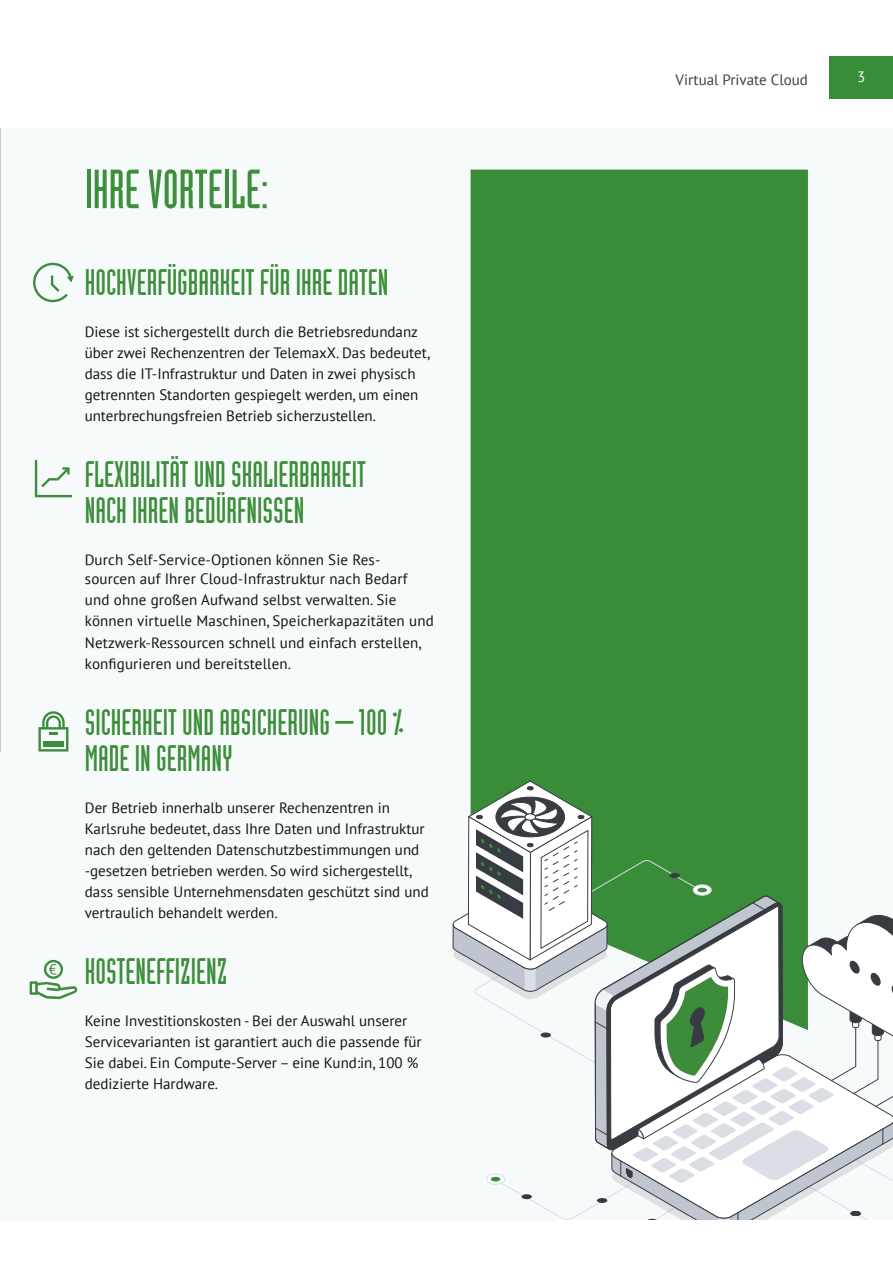
<style>
.page{position:relative;width:893px;height:1263px;background:#fff}
.page>*{position:absolute;margin:0;border:0;box-sizing:border-box;transform-origin:0 0}
.Überschrift_1_-_positiv{font:54px "Industria Solid";color:#3d8f3b}
.Überschrift_1_-_positiv-2{font:36px "Industria Solid";color:#3d8f3b}
.Absatzformat_1{font:36px/36px "Industria Solid";color:#3d8f3b}
.Übereschrift_6_-_positiv{font:36px "Industria Solid";color:#3d8f3b}
.Aufzählung_Bullets_-_positiv{font:15px/21px "PT Sans";color:#13120e}
.Absatzformat_1-2{font:15px/21px "PT Sans";letter-spacing:.01em;color:#13120e}
.Fließtext{font:15px "PT Sans";color:#3d3d3c}
.t1{font:15px "PT Sans";color:#fff}
</style>
<div class="page">
<div style="left:0;top:128px;width:893px;height:1092px;background:#f7fafb"></div>
<img style="left:0;top:128px;width:1px;height:625px">
<svg style="left:38px;top:711px;width:30px;height:40px"></svg>
<svg style="left:35px;top:460px;width:37px;height:37px"></svg>
<svg style="left:30px;top:960px;width:47px;height:39px"></svg>
<div style="left:471px;top:170px;width:337px;height:610px;background:#398c38"></div>
<svg style="left:452px;top:780px;width:441px;height:440px"></svg>
<svg style="left:33px;top:263px;width:41px;height:39px"></svg>
<div style="left:829px;top:56px;width:64px;height:42px;background:#398c38"></div>
<p class="Überschrift_1_-_positiv" style="left:85px;top:160px;width:185px">IHRE VORTEILE:</p>
<p class="Übereschrift_6_-_positiv" style="left:85px;top:263px;width:305px">HOCHVERFÜGBARKEIT FÜR IHRE DATEN</p>
<p class="Aufzählung_Bullets_-_positiv" style="left:85px;top:321px;width:347px">Diese ist sichergestellt durch die Betriebsredundanz über zwei Rechenzentren der TelemaxX. Das bedeutet, dass die IT-Infrastruktur und Daten in zwei physisch getrennten Standorten gespiegelt werden, um einen unterbrechungsfreien Betrieb sicherzustellen.</p>
<p class="Überschrift_1_-_positiv-2" style="left:85px;top:455px;width:283px">FLEXIBILITÄT UND SKALIERBARKEIT</p>
<p class="Überschrift_1_-_positiv-2" style="left:85px;top:491px;width:221px">NACH IHREN BEDÜRFNISSEN</p>
<p class="Absatzformat_1-2" style="left:85px;top:550px;width:324px;line-height:19.2px">Durch Self-Service-Optionen können Sie Res&shy;sourcen auf Ihrer Cloud-Infrastruktur nach Bedarf</p>
<p class="Absatzformat_1-2" style="left:85px;top:589px;width:350px">und ohne großen Aufwand selbst verwalten. Sie können virtuelle Maschinen, Speicherkapazitäten und Netzwerk-Ressourcen schnell und einfach erstellen, konfigurieren und bereitstellen.</p>
<p class="Absatzformat_1" style="left:85px;top:704px;width:320px">SICHERHEIT UND ABSICHERUNG – 100 %<br>MADE IN GERMANY</p>
<p class="Aufzählung_Bullets_-_positiv" style="left:85px;top:796px;width:345px">Der Betrieb innerhalb unserer Rechenzentren in Karlsruhe bedeutet, dass Ihre Daten und Infrastruktur nach den geltenden Datenschutzbestimmungen und -gesetzen betrieben werden. So wird sichergestellt, dass sensible Unternehmensdaten geschützt sind und vertraulich behandelt werden.</p>
<p class="Überschrift_1_-_positiv-2" style="left:85px;top:951px;width:144px">KOSTENEFFIZIENZ</p>
<p class="Absatzformat_1-2" style="left:85px;top:1009px;width:338px">Keine Investitionskosten - Bei der Auswahl unserer Servicevarianten ist garantiert auch die passende für Sie dabei. Ein Compute-Server – eine Kund:in, 100 % dedizierte Hardware.</p>
<p class="Fließtext" style="left:675px;top:70px;width:134px">Virtual Private Cloud</p>
<p class="t1" style="left:857px;top:67px;width:10px">3</p>
</div>
